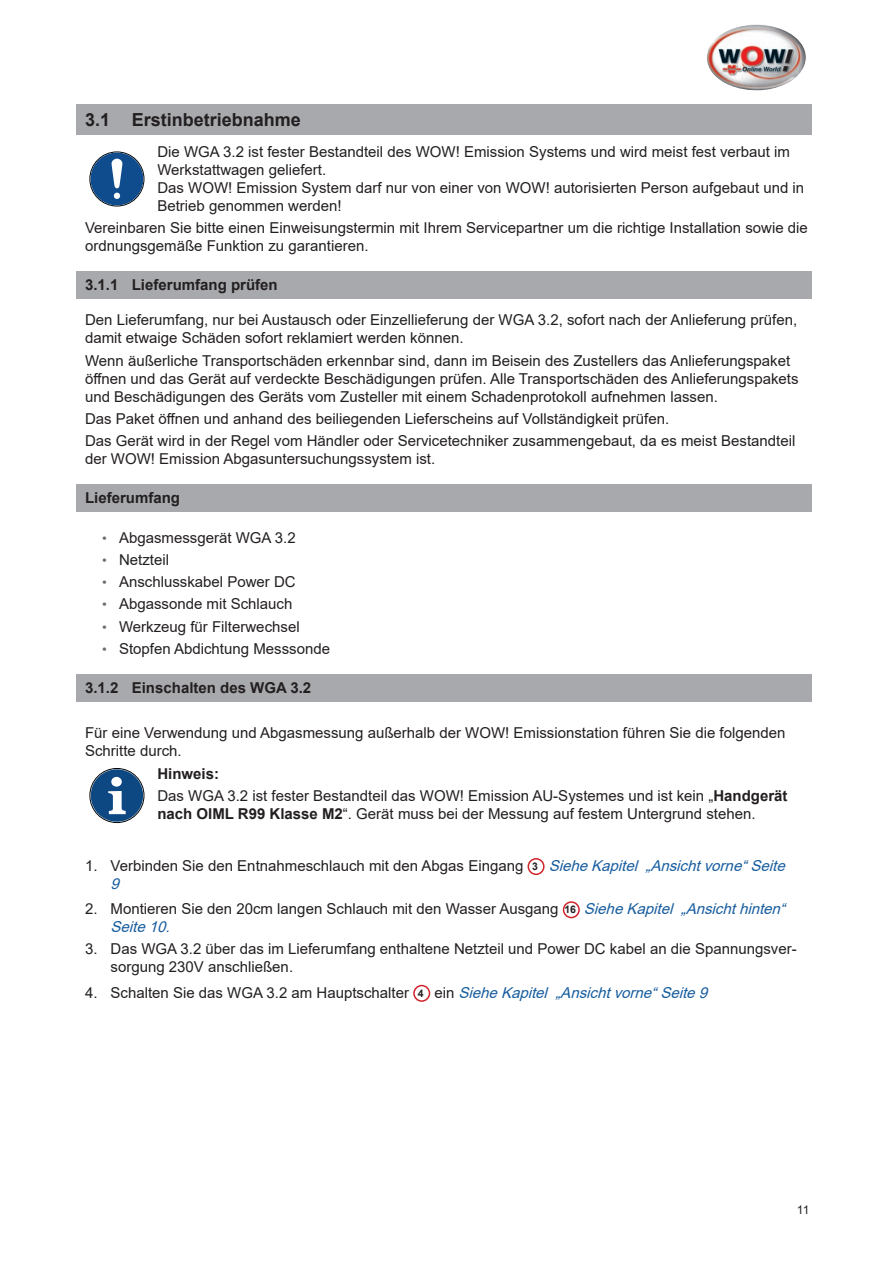
<style>
.page{position:relative;width:893px;height:1263px;background:#fff}
.page>*{position:absolute;margin:0;border:0;box-sizing:border-box;transform-origin:0 0}
.t1{font:700 18px "Arial";color:#231f20}
.t2{font:15px/18px "Arial";color:#231f20}
.t3{font:700 15px "Arial";color:#231f20}
.t4{font:12px "Arial";color:#231f20}
.s1{font-size:13.5px;color:#6c6e71}
.s2{font-weight:700}
.s3{font-weight:700;font-size:10.5px}
.s4{font-style:italic;color:#175d9e}
.s5{font-weight:700;font-size:21px;color:#fff}
</style>
<div class="page">
<img style="left:707px;top:24px;width:99px;height:66px">
<div style="left:77px;top:104px;width:735px;height:30px;background:#a8a9ad"></div>
<div style="left:77px;top:271px;width:735px;height:28px;background:#a8a9ad"></div>
<div style="left:77px;top:484px;width:735px;height:28px;background:#a8a9ad"></div>
<div style="left:77px;top:674px;width:735px;height:28px;background:#a8a9ad"></div>
<div style="left:528px;top:858px;width:17px;height:17px;border:2px solid #d1232a;border-radius:50%"></div>
<div style="left:563px;top:901px;width:17px;height:17px;border:2px solid #d1232a;border-radius:50%"></div>
<div style="left:413px;top:985px;width:17px;height:17px;border:2px solid #d1232a;border-radius:50%"></div>
<svg style="left:89px;top:151px;width:56px;height:54px"></svg>
<svg style="left:90px;top:768px;width:54px;height:54px"></svg>
<div style="left:90px;top:768px;width:54px;height:55px;border:1px solid #030505;border-radius:50%"></div>
<div style="left:91px;top:769px;width:52px;height:53px;background:#0d4883;border-radius:50%"></div>
<svg style="left:108px;top:777px;width:18px;height:37px"></svg>
<p class="t1" style="left:85px;top:107px;width:217px">3.1 Erstinbetriebnahme</p>
<p class="t2" style="left:157px;top:142px;width:648px">Die WGA 3.2 ist fester Bestandteil des WOW! Emission Systems und wird meist fest verbaut im Werkstattwagen geliefert.<br>Das WOW! Emission System darf nur von einer von WOW! autorisierten Person aufgebaut und in Betrieb genommen werden!</p>
<p class="t2" style="left:85px;top:219px;width:724px">Vereinbaren Sie bitte einen Einweisungstermin mit Ihrem Servicepartner um die richtige Installation sowie die ordnungsgemäße Funktion zu garantieren.</p>
<p class="t3" style="left:85px;top:274px;width:194px">3.1.1 Lieferumfang prüfen</p>
<p class="t2" style="left:85px;top:311px;width:714px">Den Lieferumfang, nur bei Austausch oder Einzellieferung der WGA 3.2, sofort nach der Anlieferung prüfen, damit etwaige Schäden sofort reklamiert werden können.</p>
<p class="t2" style="left:85px;top:351px;width:715px">Wenn äußerliche Transportschäden erkennbar sind, dann im Beisein des Zustellers das Anlieferungspaket öffnen und das Gerät auf verdeckte Beschädigungen prüfen. Alle Transportschäden des Anlieferungspakets und Beschädigungen des Geräts vom Zusteller mit einem Schadenprotokoll aufnehmen lassen.</p>
<p class="t2" style="left:85px;top:407px;width:712px;line-height:22.2px">Das Paket öffnen und anhand des beiliegenden Lieferscheins auf Vollständigkeit prüfen.<br>Das Gerät wird in der Regel vom Händler oder Servicetechniker zusammengebaut, da es meist Bestandteil</p>
<p class="t2" style="left:85px;top:450px;width:352px">der WOW! Emission Abgasuntersuchungssystem ist.</p>
<p class="t3" style="left:85px;top:487px;width:97px">Lieferumfang</p>
<p class="t2" style="left:102px;top:528px;width:195px"><span class="s1">•</span> Abgasmessgerät WGA 3.2</p>
<p class="t2" style="left:102px;top:550px;width:69px"><span class="s1">•</span> Netzteil</p>
<p class="t2" style="left:102px;top:573px;width:195px"><span class="s1">•</span> Anschlusskabel Power DC</p>
<p class="t2" style="left:102px;top:595px;width:192px"><span class="s1">•</span> Abgassonde mit Schlauch</p>
<p class="t2" style="left:102px;top:617px;width:199px"><span class="s1">•</span> Werkzeug für Filterwechsel</p>
<p class="t2" style="left:102px;top:639px;width:229px"><span class="s1">•</span> Stopfen Abdichtung Messsonde</p>
<p class="t3" style="left:85px;top:677px;width:228px">3.1.2 Einschalten des WGA 3.2</p>
<p class="t2" style="left:85px;top:724px;width:702px">Für eine Verwendung und Abgasmessung außerhalb der WOW! Emissionstation führen Sie die folgenden<br>Schritte durch.</p>
<p class="t2" style="left:157px;top:762px;width:632px;line-height:22.2px"><span class="s2">Hinweis:<br></span>Das WGA 3.2 ist fester Bestandteil das WOW! Emission AU-Systemes und ist kein „<span class="s2">Handgerät</span></p>
<p class="t2" style="left:157px;top:804px;width:600px"><span class="s2">nach OIML R99 Klasse M2</span>“. Gerät muss bei der Messung auf festem Untergrund stehen.</p>
<p class="t2" style="left:111px;top:856px;width:681px;text-indent:-26px">1. Verbinden Sie den Entnahmeschlauch mit den Abgas Eingang <span class="s3">3</span> <span class="s4">SieheKapitel „Ansichtvorne“Seite<br>9</span></p>
<p class="t2" style="left:111px;top:900px;width:681px;text-indent:-26px">2. Montieren Sie den 20cm langen Schlauch mit den Wasser Ausgang <span class="s3">16</span> <span class="s4">SieheKapitel „Ansichthinten“<br>Seite10.</span></p>
<p class="t2" style="left:111px;top:940px;width:688px;text-indent:-26px">3. Das WGA 3.2 über das im Lieferumfang enthaltene Netzteil und Power DC kabel an die Spannungsver&shy;sorgung 230V anschließen.</p>
<p class="t2" style="left:85px;top:983px;width:629px">4. Schalten Sie das WGA 3.2 am Hauptschalter <span class="s3">4</span> ein <span class="s4">SieheKapitel „Ansichtvorne“Seite9</span><span class="s5">.</span></p>
<p class="t4" style="left:797px;top:1202px;width:14px">11</p>
</div>
